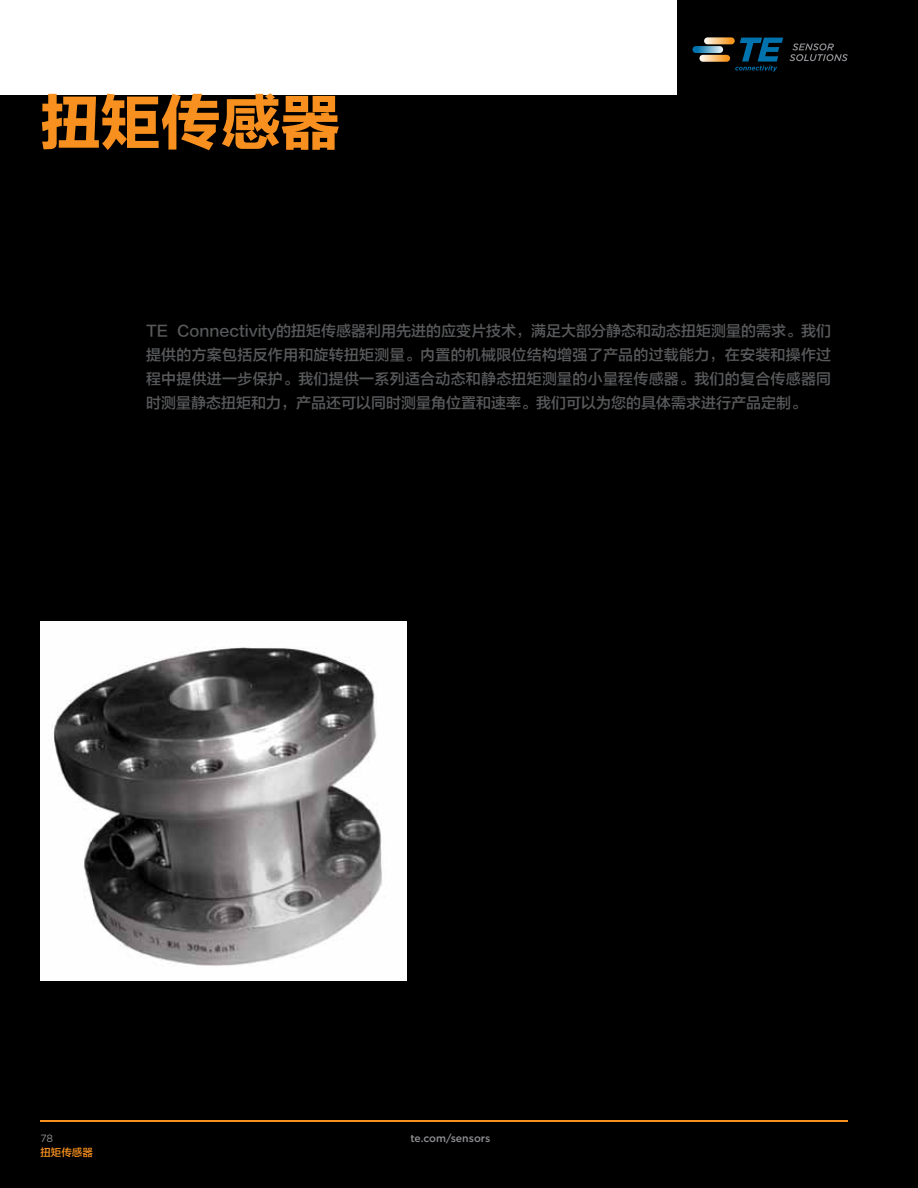
<style>
.page{position:relative;width:918px;height:1188px;background:#000}
.page>*{position:absolute;margin:0;border:0;box-sizing:border-box;transform-origin:0 0}
.t1{font:60px "FZLTDHJW GB1 0";color:#f7901e}
.t2{font:15px/24px "FZLTZHJW GB1 0";color:#58595b;text-align:justify}
.t3{font:500 10.5px "Gotham";color:#919195}
.t4{font:10.5px "FZLTZHJW GB1 0";color:#f7901e}
.t5{font:10.5px "Gotham";color:#919195}
</style>
<div class="page">
<svg style="left:704px;top:37px;width:31px;height:7px"></svg>
<svg style="left:699px;top:55px;width:31px;height:7px"></svg>
<svg style="left:692px;top:46px;width:31px;height:7px"></svg>
<svg style="left:735px;top:38px;width:48px;height:34px"></svg>
<svg style="left:789px;top:43px;width:59px;height:18px"></svg>
<hr style="left:40px;top:1120px;width:808px;height:2px;background:#f7901e">
<div style="left:0;top:0;width:676px;height:94px;background:#fff"></div>
<img style="left:40px;top:621px;width:366px;height:360px">
<h1 class="t1" style="left:40px;top:89px;width:301px">扭矩传感器</h1>
<p class="t2" style="left:146px;top:319px;width:687px">TE Connectivity的扭矩传感器利用先进的应变片技术，满足大部分静态和动态扭矩测量的需求。我们提供的方案包括反作用和旋转扭矩测量。内置的机械限位结构增强了产品的过载能力，在安装和操作过程中提供进一步保护。我们提供一系列适合动态和静态扭矩测量的小量程传感器。我们的复合传感器同时测量静态扭矩和力，产品还可以同时测量角位置和速率。我们可以为您的具体需求进行产品定制。</p>
<p class="t5" style="left:40px;top:1132px;width:14px">78</p>
<p class="t4" style="left:40px;top:1147px;width:54px">扭矩传感器</p>
<p class="t3" style="left:410px;top:1132px;width:82px">te.com/sensors</p>
</div>
